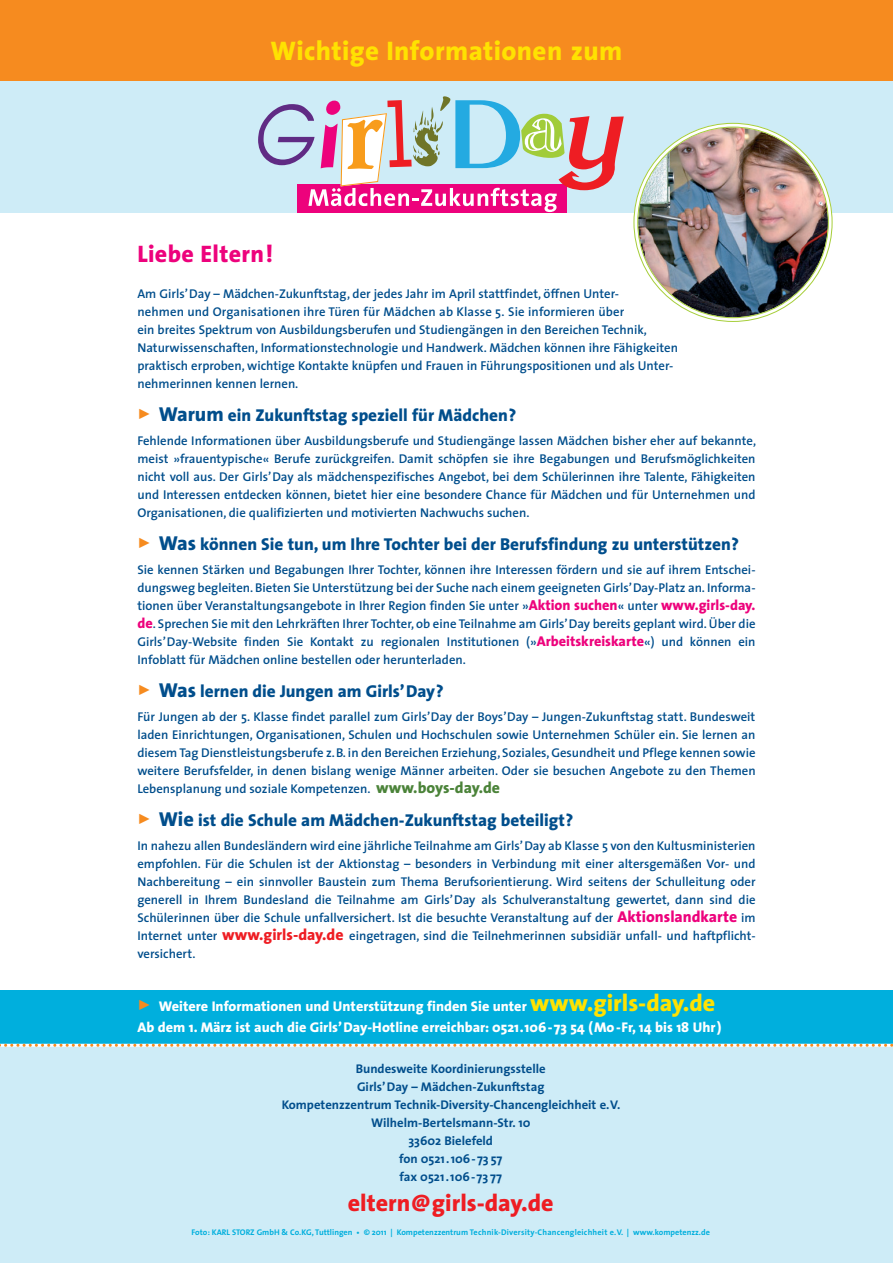
<style>
.page{position:relative;width:893px;height:1263px;background:#fff}
.page>*{position:absolute;margin:0;border:0;box-sizing:border-box;transform-origin:0 0}
.t1{font:800 27px "The Sans";letter-spacing:.015em;color:#ffe201}
.t2{font:800 24px "The Sans";letter-spacing:.015em;color:#ed027c}
.t3{font:800 23.7px "The Sans";color:#ee1d23}
.t4{font:800 17.25px "The Sans";color:#014e8c}
.t5{font:800 14.1px/21px "The Sans";color:#fff}
.t6{font:600 13.05px "The Sans";color:#014e8c}
.t7{font:600 12.9px/18px "The Sans";color:#014e8c}
.t8{font:600 12.75px/18px "The Sans";color:#014e8c;text-align:justify}
.t9{font:700 12.6px/18px "The Sans";color:#014e8c;text-align:center}
.t10{font:600 12.6px "The Sans";color:#014e8c}
.t11{font:700 8.25px "The Sans";color:#00afdd}
.s1{font-size:12.9px}
.s2{color:#f68b1f}
.s3{font-size:20.25px}
.s4{font-weight:800;font-size:14.55px;color:#ed027c}
.s5{font-weight:800;font-size:14.25px;color:#ed027c}
.s6{font-weight:800;font-size:15.75px;color:#4b8339}
.s7{font-size:12.6px}
.s8{font-weight:800;font-size:15.75px;color:#ed027c}
.s9{font-weight:800;font-size:15.75px;color:#ee1d23}
.s10{font-size:23.7px;color:#ffe201}
.s11{font-size:7.5px}
</style>
<div class="page">
<div style="left:0;top:0;width:893px;height:213px;background:#ceecf7"></div>
<div style="left:0;top:1029px;width:893px;height:234px;background:#ceecf7"></div>
<div style="left:0;top:0;width:893px;height:81px;background:#f68b1f"></div>
<div style="left:0;top:991px;width:893px;height:53px;background:#00afdd"></div>
<svg style="left:258px;top:96px;width:366px;height:116px"></svg>
<svg style="left:0;top:1044px;width:893px;height:3px;background:#f8d3ad"></svg>
<img style="left:636px;top:125px;width:194px;height:195px;border-radius:97px">
<h1 class="t1" style="left:271px;top:28px;width:353px">Wichtige Informationen zum</h1>
<h2 class="t2" style="left:137px;top:234px;width:137px">Liebe Eltern!</h2>
<p class="t8" style="left:137px;top:284px;width:542px;text-align:left">Am Girls’Day – Mädchen-Zukunftstag, der jedes Jahr im April stattfindet, öffnen <span class="s1">Unter-<br></span>nehmen und Organisationen ihre Türen für Mädchen ab Klasse 5. Sie informieren über<br>ein breites Spektrum von Ausbildungsberufen und Studiengängen in den Bereichen Technik, Naturwissenschaften, Informationstechnologie und Handwerk. Mädchen können ihre Fähigkeiten</p>
<p class="t7" style="left:137px;top:356px;width:538px">praktisch erproben, wichtige Kontakte knüpfen und Frauen in Führungspositionen und als Unter&shy;nehmerinnen kennen lernen.</p>
<h3 class="t4" style="left:137px;top:401px;width:380px"><span class="s2">✓</span> <span class="s3">Warum</span> ein Zukunftstag speziell für Mädchen?</h3>
<p class="t8" style="left:137px;top:431px;width:620px">Fehlende Informationen über Ausbildungsberufe und Studiengänge lassen Mädchen bisher eher auf bekannte, meist »frauentypische« Berufe zurückgreifen. Damit schöpfen sie ihre Begabungen und Berufsmöglichkeiten nicht voll aus. Der Girls’Day als mädchenspezifisches Angebot, bei dem Schülerinnen ihre Talente, Fähigkeiten</p>
<p class="t7" style="left:137px;top:485px;width:620px">und Interessen entdecken können, bietet hier eine besondere Chance für Mädchen und für Unternehmen und</p>
<p class="t8" style="left:137px;top:503px;width:394px">Organisationen, die qualifizierten und motivierten Nachwuchs suchen.</p>
<h3 class="t4" style="left:137px;top:530px;width:603px"><span class="s2">✓</span> <span class="s3">Was</span> können Sie tun, um Ihre Tochter bei der Berufsfindung zu unterstützen?</h3>
<p class="t8" style="left:137px;top:560px;width:618px">Sie kennen Stärken und Begabungen Ihrer Tochter, können ihre Interessen fördern und sie auf ihrem Entschei&shy;dungsweg begleiten. Bieten Sie Unterstützung bei der Suche nach einem geeigneten Girls’Day-Platz an. Informa-</p>
<p class="t6" style="left:137px;top:595px;width:620px">tionen über Veranstaltungsangebote in Ihrer Region finden Sie unter »<span class="s4">Aktion suchen</span>« unter <span class="s4">www.girls-</span><span class="s5">day.</span></p>
<p class="t8" style="left:137px;top:614px;width:620px"><span class="s5">de</span>. Sprechen Sie mit den Lehrkräften Ihrer Tochter, ob eine Teilnahme am Girls’Day bereits geplant wird. Über die Girls’Day-Website finden Sie Kontakt zu regionalen Institutionen (»<span class="s5">Arbeitskreiskarte</span>«) und können ein Infoblatt für Mädchen online bestellen oder herunterladen.</p>
<h3 class="t4" style="left:137px;top:677px;width:308px"><span class="s2">✓</span> <span class="s3">Was</span> lernen die Jungen am Girls’Day?</h3>
<p class="t8" style="left:137px;top:707px;width:620px">Für Jungen ab der 5. Klasse findet parallel zum Girls’Day der Boys’Day – Jungen-Zukunftstag statt. Bundesweit laden Einrichtungen, Organisationen, Schulen und Hochschulen sowie Unternehmen Schüler ein. Sie lernen an diesem Tag Dienstleistungsberufe z.B. in den Bereichen Erziehung, Soziales, Gesundheit und Pflege kennen sowie weitere Berufsfelder, in denen bislang wenige Männer arbeiten. Oder sie besuchen Angebote zu den Themen Lebensplanung und soziale Kompetenzen. <span class="s6">www.boys-day.de</span></p>
<h3 class="t4" style="left:137px;top:806px;width:437px"><span class="s2">✓</span> <span class="s3">Wie</span> ist die Schule am Mädchen-Zukunftstag beteiligt?</h3>
<p class="t8" style="left:137px;top:836px;width:620px">In nahezu allen Bundesländern wird eine jährliche Teilnahme am Girls’Day ab Klasse 5 von den Kultusministerien</p>
<p class="t10" style="left:137px;top:853px;width:620px">empfohlen. Für die Schulen ist der Aktionstag – besonders in Verbindung mit einer altersgemäßen Vor- und</p>
<p class="t8" style="left:137px;top:872px;width:620px"><span class="s7">Nach</span>bereitung – ein sinnvoller Baustein zum Thema Berufsorientierung. Wird seitens der Schulleitung oder generell in Ihrem Bundesland die Teilnahme am Girls’Day als Schulveranstaltung gewertet, dann sind die Schülerinnen über die Schule unfallversichert. Ist die besuchte Veranstaltung auf der <span class="s8">Aktionslandkarte</span> im Internet unter <span class="s9">www.girls-day.de</span> eingetragen, sind die Teilnehmerinnen subsidiär unfall- und haftpflicht&shy;versichert.</p>
<p class="t5" style="left:138px;top:995px;width:585px"><span class="s2">✓</span> Weitere Informationen und Unterstützung finden Sie unter <span class="s10">www.girls-day.de<br></span>Ab dem 1. März ist auch die Girls’Day-Hotline erreichbar: 0521.106-73 54 (Mo-Fr, 14 bis 18 Uhr)</p>
<p class="t9" style="left:282px;top:1059px;width:340px">Bundesweite Koordinierungsstelle<br>Girls’Day – Mädchen-Zukunftstag<br>Kompetenzzentrum Technik-Diversity-Chancengleichheit e.V.<br>Wilhelm-Bertelsmann-Str. 10<br>33602 Bielefeld<br>fon 0521.106-73 57<br>fax 0521.106-73 77</p>
<h3 class="t3" style="left:348px;top:1183px;width:207px">eltern@girls-day.de</h3>
<p class="t11" style="left:192px;top:1225px;width:520px">Foto: KARL STORZ GmbH &amp; Co.KG, Tuttlingen <span class="s11">•</span> © 2011 | Kompetenzzentrum Technik-Diversity-Chancengleichheit e.V. | www.kompetenzz.de</p>
</div>
